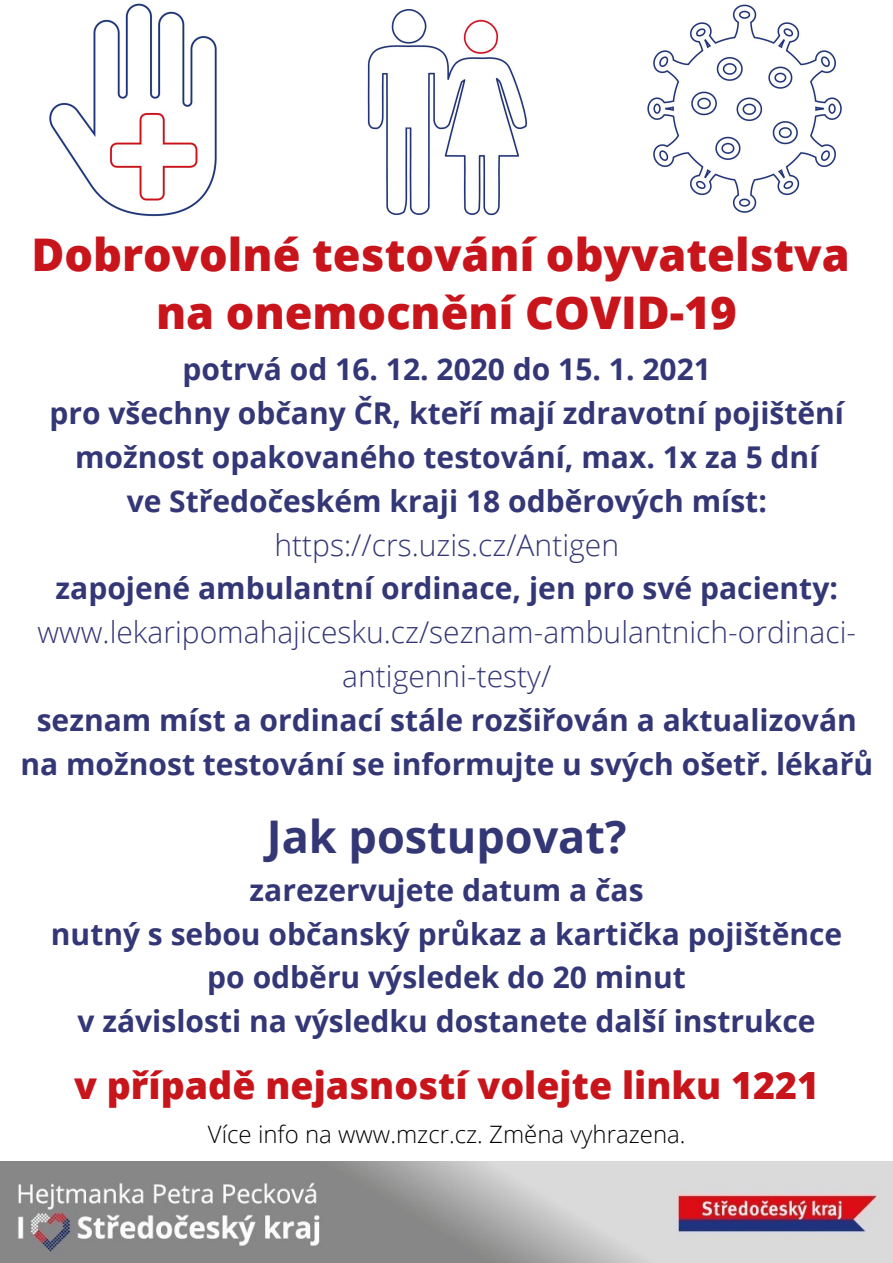
<style>
.page{position:relative;width:893px;height:1263px;background:#fff}
.page>*{position:absolute;margin:0;border:0;box-sizing:border-box;transform-origin:0 0}
.t1{font:800 45px "Open Sans";color:#c8151c}
.t2{font:700 45px "Open Sans";color:#343776}
.t3{font:800 37.5px "Open Sans";color:#c8151c}
.t4{font:700 30px "Open Sans";color:#343776}
.t5{font:300 30px/43.9px "Open Sans";color:#343776;text-align:center}
.t6{font:300 24px "Open Sans";color:#000}
</style>
<div class="page">
<img style="left:0;top:1161px;width:893px;height:102px">
<img style="left:49px;top:3px;width:168px;height:214px">
<img style="left:647px;top:4px;width:195px;height:209px">
<img style="left:367px;top:9px;width:160px;height:207px">
<p class="t1" style="left:31px;top:223px;width:820px">Dobrovolné testování obyvatelstva</p>
<p class="t1" style="left:156px;top:280px;width:582px">na onemocnění COVID-19</p>
<p class="t4" style="left:183px;top:348px;width:530px">potrvá od 16. 12. 2020 do 15. 1. 2021</p>
<p class="t4" style="left:49px;top:392px;width:796px">pro všechny občany ČR, kteří mají zdravotní pojištění</p>
<p class="t4" style="left:75px;top:436px;width:745px">možnost opakovaného testování, max. 1x za 5 dní</p>
<p class="t4" style="left:127px;top:480px;width:642px">ve Středočeském kraji 18 odběrových míst:</p>
<p class="t5" style="left:274px;top:522px;width:346px">https://crs.uzis.cz/Antigen</p>
<p class="t4" style="left:56px;top:567px;width:784px">zapojené ambulantní ordinace, jen pro své pacienty:</p>
<p class="t5" style="left:37px;top:610px;width:820px">www.lekaripomahajicesku.cz/seznam-ambulantnich-ordinaci&shy;antigenni-testy/</p>
<p class="t4" style="left:37px;top:699px;width:821px">seznam míst a ordinací stále rozšiřován a aktualizován</p>
<p class="t4" style="left:20px;top:743px;width:854px">na možnost testování se informujte u svých ošetř. lékařů</p>
<p class="t2" style="left:267px;top:805px;width:361px">Jak postupovat?</p>
<p class="t4" style="left:250px;top:868px;width:395px">zarezervujete datum a čas</p>
<p class="t4" style="left:51px;top:912px;width:793px">nutný s sebou občanský průkaz a kartička pojištěnce</p>
<p class="t4" style="left:207px;top:956px;width:480px">po odběru výsledek do 20 minut</p>
<p class="t4" style="left:78px;top:1000px;width:739px">v závislosti na výsledku dostanete další instrukce</p>
<p class="t3" style="left:74px;top:1058px;width:746px">v případě nejasností volejte linku 1221</p>
<p class="t6" style="left:208px;top:1117px;width:479px">Více info na www.mzcr.cz. Změna vyhrazena.</p>
</div>
